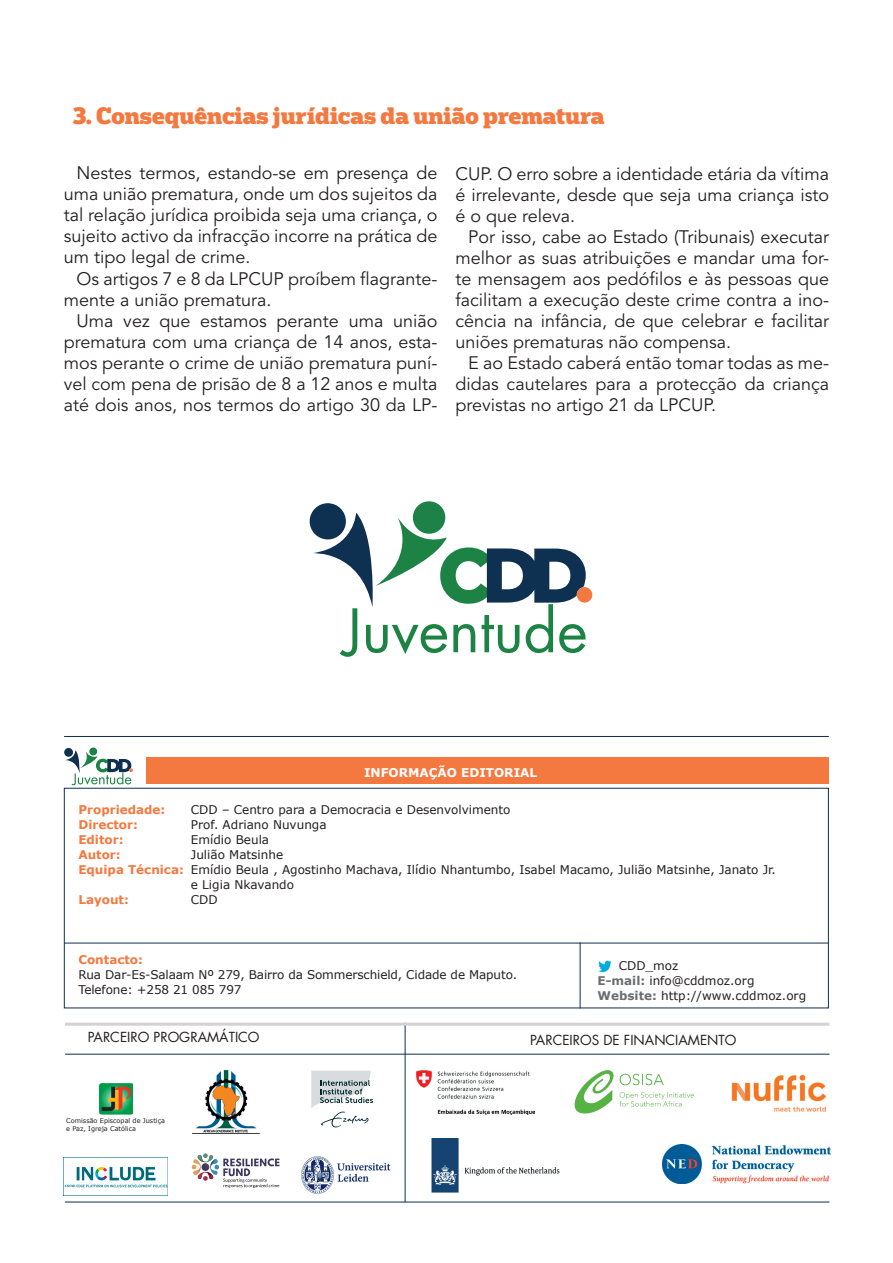
<style>
.page{position:relative;width:893px;height:1263px;background:#fff}
.page>*{position:absolute;margin:0;border:0;box-sizing:border-box;transform-origin:0 0}
.t1{font:900 22.5px "Popular";color:#f47940}
.t2{font:18px/21px "Avenir LT Std";color:#231f20;text-align:justify}
.t3{font:13.5px "Futura LT";color:#231f20}
.t4{font:12px/15px "Verdana";color:#231f20}
.t5{font:700 12px "Verdana";color:#f47940}
.t6{font:700 12px "Verdana";color:#fff}
.t7{font:6.45px/7.8px "Verdana";color:#231f20}
.s1{font-weight:700;color:#f47940}
.s2{font-weight:700;color:#6c6d70}
</style>
<div class="page">
<div style="left:146px;top:757px;width:682px;height:27px;background:#f47940"></div>
<hr style="left:64px;top:943px;width:765px;height:1px;background:#102d4e">
<hr style="left:64px;top:736px;width:765px;height:1px;background:#102d4e">
<hr style="left:580px;top:942px;width:1px;height:66px;background:#102d4e">
<img style="left:598px;top:960px;width:14px;height:13px">
<svg style="left:65px;top:747px;width:68px;height:38px"></svg>
<hr style="left:405px;top:1023px;width:1px;height:179px;background:#102d4e">
<hr style="left:65px;top:1023px;width:764px;height:3px;background:#d1d2d4">
<hr style="left:65px;top:1054px;width:764px;height:1px;background:#102d4e">
<hr style="left:65px;top:1202px;width:764px;height:1px;background:#102d4e">
<img style="left:99px;top:1083px;width:34px;height:32px">
<img style="left:416px;top:1071px;width:118px;height:44px">
<img style="left:574px;top:1070px;width:120px;height:44px">
<img style="left:192px;top:1070px;width:68px;height:64px">
<img style="left:431px;top:1138px;width:129px;height:55px">
<img style="left:731px;top:1074px;width:96px;height:38px">
<img style="left:663px;top:1144px;width:167px;height:40px">
<img style="left:64px;top:1166px;width:103px;height:22px">
<img style="left:302px;top:1156px;width:88px;height:38px">
<svg style="left:311px;top:1071px;width:62px;height:56px"></svg>
<svg style="left:191px;top:1153px;width:88px;height:35px"></svg>
<div style="left:310px;top:503px;width:36px;height:36px;background:#0e3051;border-radius:50%"></div>
<svg style="left:312px;top:501px;width:280px;height:156px"></svg>
<p class="t1" style="left:73px;top:101px;width:533px">3. Consequências jurídicas da união prematura</p>
<p class="t2" style="left:64px;top:163px;width:375px;text-indent:13px">Nestes termos, estando-se em presença de uma união prematura, onde um dos sujeitos da tal relação jurídica proibida seja uma criança, o sujeito activo da infracção incorre na prática de um tipo legal de crime.</p>
<p class="t2" style="left:64px;top:268px;width:375px;text-indent:13px">Os artigos 7 e 8 da LPCUP proíbem flagrante&shy;mente a união prematura.</p>
<p class="t2" style="left:64px;top:310px;width:375px;text-indent:13px">Uma vez que estamos perante uma união prematura com uma criança de 14 anos, esta&shy;mos perante o crime de união prematura puní&shy;vel com pena de prisão de 8 a 12 anos e multa até dois anos, nos termos do artigo 30 da LP-</p>
<p class="t2" style="left:455px;top:163px;width:375px">CUP. O erro sobre a identidade etária da vítima é irrelevante, desde que seja uma criança isto é o que releva.</p>
<p class="t2" style="left:455px;top:226px;width:375px;text-indent:13px">Por isso, cabe ao Estado (Tribunais) executar melhor as suas atribuições e mandar uma for&shy;te mensagem aos pedófilos e às pessoas que facilitam a execução deste crime contra a ino&shy;cência na infância, de que celebrar e facilitar uniões prematuras não compensa.</p>
<p class="t2" style="left:455px;top:352px;width:375px;text-indent:13px">E ao Estado caberá então tomar todas as me&shy;didas cautelares para a protecção da criança previstas no artigo 21 da LPCUP.</p>
<p class="t6" style="left:364px;top:764px;width:175px">INFORMAÇÃO EDITORIAL</p>
<p class="t5" style="left:78px;top:801px;width:89px">Propriedade:</p>
<p class="t4" style="left:191px;top:802px;width:321px">CDD – Centro para a Democracia e Desenvolvimento</p>
<p class="t5" style="left:78px;top:816px;width:61px">Director:</p>
<p class="t4" style="left:191px;top:817px;width:137px">Prof. Adriano Nuvunga</p>
<p class="t5" style="left:78px;top:831px;width:47px">Editor:</p>
<p class="t4" style="left:191px;top:832px;width:80px">Emídio Beula</p>
<p class="t5" style="left:78px;top:846px;width:44px">Autor:</p>
<p class="t4" style="left:191px;top:847px;width:94px">Julião Matsinhe</p>
<p class="t4" style="left:78px;top:862px;width:699px"><span class="s1">Equipa Técnica:</span> Emídio Beula , Agostinho Machava, Ilídio Nhantumbo, Isabel Macamo, Julião Matsinhe, Janato Jr.</p>
<p class="t4" style="left:191px;top:877px;width:105px">e Ligia Nkavando</p>
<p class="t5" style="left:78px;top:891px;width:52px">Layout:</p>
<p class="t4" style="left:191px;top:892px;width:28px">CDD</p>
<p class="t5" style="left:78px;top:951px;width:66px">Contacto:</p>
<p class="t4" style="left:78px;top:966px;width:440px">Rua Dar-Es-Salaam Nº 279, Bairro da Sommerschield, Cidade de Maputo.<br>Telefone: +258 21 085 797</p>
<p class="t4" style="left:598px;top:958px;width:210px;text-indent:21px">CDD_moz<br><span class="s2">E-mail:</span> info@cddmoz.org<br><span class="s2">Website:</span> http://www.cddmoz.org</p>
<p class="t3" style="left:88px;top:1028px;width:173px">PARCEIRO PROGRAMÁTICO</p>
<p class="t3" style="left:530px;top:1031px;width:208px">PARCEIROS DE FINANCIAMENTO</p>
<p class="t7" style="left:66px;top:1117px;width:100px">Comissão Episcopal de Justiça e Paz, Igreja Católica</p>
</div>
